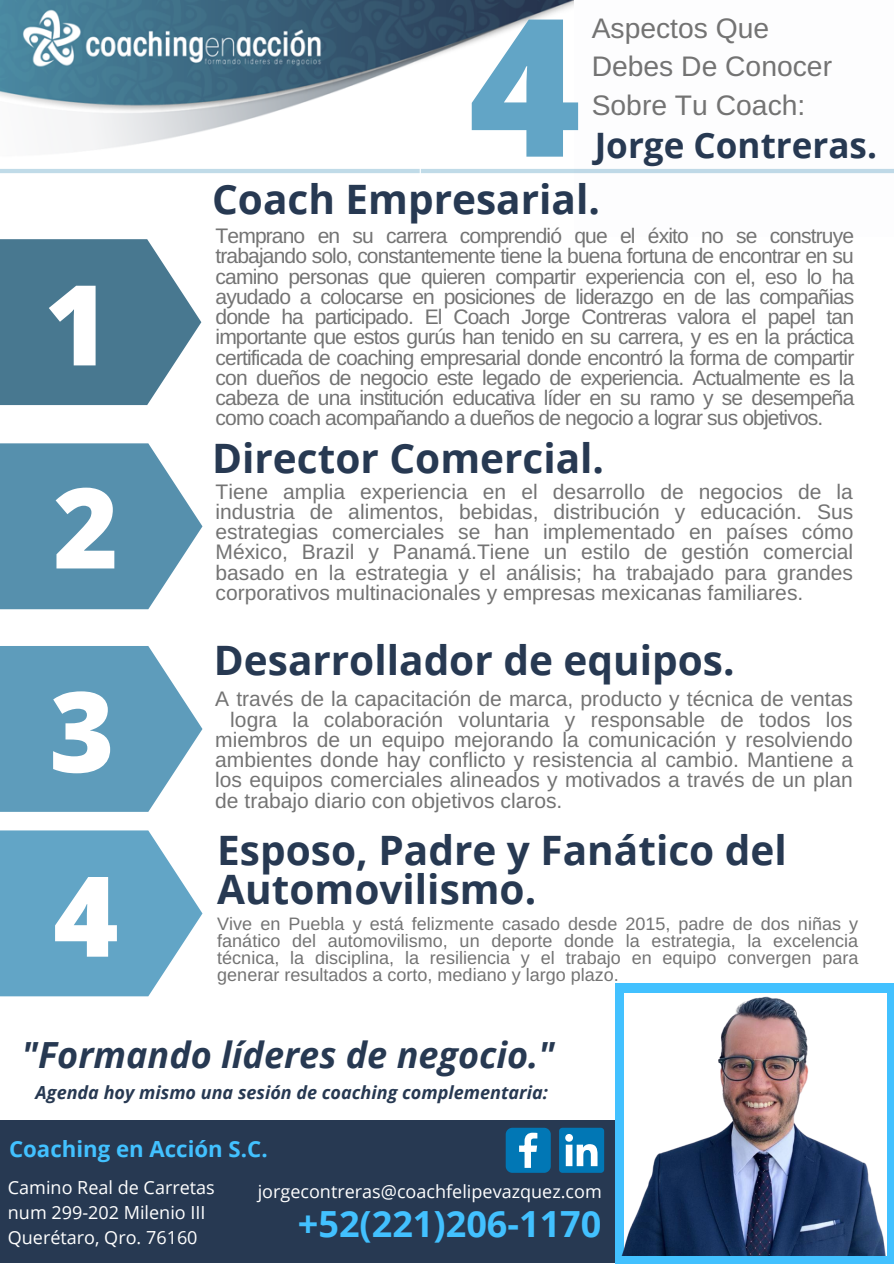
<style>
.page{position:relative;width:894px;height:1264px;background:#fff}
.page>*{position:absolute;margin:0;border:0;box-sizing:border-box;transform-origin:0 0}
.t1{font:800 192px "Open Sans";color:#62a5c6}
.t2{font:800 111.6px/203.2px "Open Sans";color:#fff;text-align:justify}
.t3{font:700 40.5px/38.8px "Open Sans";color:#273952}
.t4{font:italic 700 36px "Open Sans";color:#273952}
.t5{font:700 36px "Open Sans";color:#42c1ff}
.t6{font:700 35.1px "Open Sans";color:#273952}
.t7{font:28.2px/38.4px "Arimo";color:#737373}
.t8{font:700 22.2px "Open Sans";color:#42c1ff}
.t9{font:21px/20.2px "Arimo";color:#737373;text-align:justify}
.t10{font:18px/17.1px "Arimo";color:#737373;text-align:justify}
.t11{font:18px/24.8px "Open Sans";color:#fff}
.t12{font:italic 700 18px "Open Sans";color:#273952}
</style>
<div class="page">
<div style="left:0;top:1120px;width:893px;height:142px;background:#273952"></div>
<img style="left:0;top:0;width:574px;height:152px">
<svg style="left:0;top:239px;width:201px;height:166px;background:#608a9e"></svg>
<svg style="left:0;top:443px;width:202px;height:166px;background:#6b9eb7"></svg>
<svg style="left:0;top:646px;width:202px;height:165px;background:#72a8c3"></svg>
<svg style="left:0;top:830px;width:202px;height:166px;background:#76b0cd"></svg>
<hr style="left:0;top:169px;width:893px;height:4px;background:#c0dbe8">
<svg style="left:505px;top:1127px;width:45px;height:45px;background:#2b89bc"></svg>
<div style="left:559px;top:1127px;width:45px;height:45px;background:#0177b5;border-radius:3px"></div>
<svg style="left:565px;top:1134px;width:32px;height:32px"></svg>
<div style="left:615px;top:983px;width:278px;height:280px;background:#42c1ff"></div>
<img style="left:622px;top:993px;width:265px;height:262px">
<h1 class="t1" style="left:468px;top:-48px;width:114px">4</h1>
<h3 class="t7" style="left:591px;top:9px;width:242px">Aspectos Que<br>Debes De Conocer<br>Sobre Tu Coach:</h3>
<h3 class="t6" style="left:594px;top:121px;width:284px">Jorge Contreras.</h3>
<h2 class="t2" style="left:44px;top:220px;width:76px">1<br>2<br>3</h2>
<h2 class="t2" style="left:53px;top:811px;width:67px">4</h2>
<h3 class="t3" style="left:212px;top:179px;width:389px">Coach Empresarial.</h3>
<p class="t9" style="left:215px;top:226px;width:640px">Temprano en su carrera comprendió que el éxito no se construye trabajando solo, constantemente tiene la buena fortuna de encontrar en su camino personas que quieren compartir experiencia con el, eso lo ha ayudado a colocarse en posiciones de liderazgo en de las compañias donde ha participado. El Coach Jorge Contreras valora el papel tan importante que estos gurús han tenido en su carrera, y es en la práctica certificada de coaching empresarial donde encontró la forma de compartir con dueños de negocio este legado de experiencia. Actualmente es la cabeza de una institución educativa líder en su ramo y se desempeña como coach acompañando a dueños de negocio a lograr sus objetivos.</p>
<h3 class="t3" style="left:212px;top:438px;width:393px">Director Comercial.</h3>
<p class="t9" style="left:215px;top:481px;width:639px">Tiene amplia experiencia en el desarrollo de negocios de la industria de alimentos, bebidas, distribución y educación. Sus estrategias comerciales se han implementado en países cómo México, Brazil y Panamá.Tiene un estilo de gestión comercial basado en la estrategia y el análisis; ha trabajado para grandes corporativos multinacionales y empresas mexicanas familiares.</p>
<h3 class="t3" style="left:214px;top:639px;width:522px">Desarrollador de equipos.</h3>
<p class="t9" style="left:215px;top:689px;width:639px">A través de la capacitación de marca, producto y técnica de ventas</p>
<p class="t9" style="left:230px;top:709px;width:623px">logra la colaboración voluntaria y responsable de todos los</p>
<p class="t9" style="left:215px;top:729px;width:639px">miembros de un equipo mejorando la comunicación y resolviendo</p>
<p class="t9" style="left:215px;top:749px;width:639px">ambientes donde hay conflicto y resistencia al cambio. Mantiene a</p>
<p class="t9" style="left:215px;top:769px;width:639px">los equipos comerciales alineados y motivados a través de un plan</p>
<p class="t9" style="left:215px;top:790px;width:348px">de trabajo diario con objetivos claros.</p>
<h3 class="t3" style="left:217px;top:829px;width:571px">Esposo, Padre y Fanático del<br>Automovilismo.</h3>
<p class="t10" style="left:217px;top:915px;width:642px">Vive en Puebla y está felizmente casado desde 2015, padre de dos niñas y fanático del automovilismo, un deporte donde la estrategia, la excelencia técnica, la disciplina, la resiliencia y el trabajo en equipo convergen para generar resultados a corto, mediano y largo plazo.</p>
<h3 class="t4" style="left:22px;top:1029px;width:534px">"Formando líderes de negocio."</h3>
<p class="t12" style="left:36px;top:1079px;width:513px">Agenda hoy mismo una sesión de coaching complementaria:</p>
<p class="t8" style="left:9px;top:1133px;width:260px">Coaching en Acción S.C.</p>
<p class="t11" style="left:8px;top:1174px;width:208px">Camino Real de Carretas num 299-202 Milenio III<br>Querétaro, Qro. 76160</p>
<p class="t11" style="left:257px;top:1178px;width:345px">jorgecontreras@coachfelipevazquez.com</p>
<h3 class="t5" style="left:298px;top:1198px;width:305px">+52(221)206-1170</h3>
</div>
